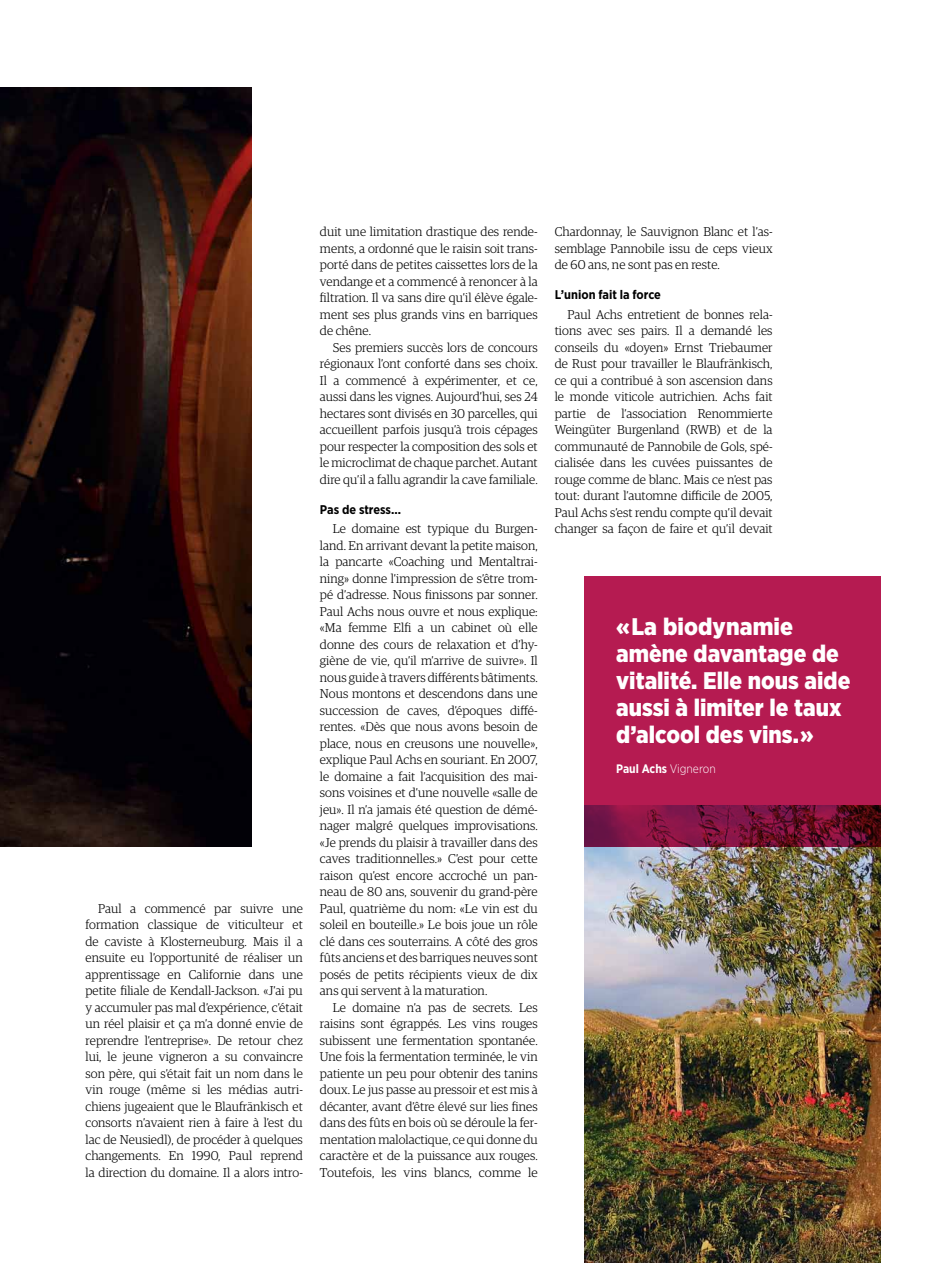
<style>
.page{position:relative;width:936px;height:1263px;background:#fff}
.page>*{position:absolute;margin:0;border:0;box-sizing:border-box;transform-origin:0 0}
.t1{font:900 24px/27px "Gotham Narrow";color:#fff}
.t2{font:300 12.75px/16.5px "Guardian Egyp";letter-spacing:.005em;color:#000;text-align:justify}
.t3{font:700 12.6px "Gotham Narrow";color:#000}
.t4{font:700 12.3px "Gotham Narrow";color:#fff}
.s1{font-weight:300}
</style>
<div class="page">
<img style="left:0;top:88px;width:251px;height:759px">
<img style="left:584px;top:847px;width:296px;height:416px">
<svg style="left:584px;top:576px;width:296px;height:271px;background:#aa194d"></svg>
<p class="t2" style="left:85px;top:899px;width:219px;text-indent:13px">Paul a commencé par suivre une formation classique de viticulteur et de caviste à Klosterneuburg. Mais il a ensuite eu l’opportunité de réaliser un apprentissage en Californie dans une petite filiale de Kendall-Jackson. «J’ai pu y accumuler pas mal d’expérience, c’était un réel plaisir et ça m’a donné envie de reprendre l’entreprise». De retour chez lui, le jeune vigneron a su convaincre son père, qui s’était fait un nom dans le vin rouge (même si les médias autri&shy;chiens jugeaient que le Blaufränkisch et consorts n’avaient rien à faire à l’est du lac de Neusiedl), de procéder à quelques changements. En 1990, Paul reprend la direction du domaine. Il a alors intro-</p>
<p class="t2" style="left:320px;top:223px;width:219px">duit une limitation drastique des rende&shy;ments, a ordonné que le raisin soit trans&shy;porté dans de petites caissettes lors de la vendange et a commencé à renoncer à la filtration. Il va sans dire qu’il élève égale&shy;ment ses plus grands vins en barriques de chêne.</p>
<p class="t2" style="left:320px;top:338px;width:219px;text-indent:13px">Ses premiers succès lors de concours régionaux l’ont conforté dans ses choix.<br>Il a commencé à expérimenter, et ce, aussi dans les vignes. Aujourd’hui, ses 24 hectares sont divisés en 30 parcelles, qui accueillent parfois jusqu’à trois cépages pour respecter la composition des sols et le microclimat de chaque parchet. Autant dire qu’il a fallu agrandir la cave familiale.</p>
<p class="t3" style="left:320px;top:501px;width:83px">Pas de stress...</p>
<p class="t2" style="left:320px;top:520px;width:219px;text-indent:13px">Le domaine est typique du Burgen&shy;land. En arrivant devant la petite maison, la pancarte «Coaching und Mentaltrai&shy;ning» donne l’impression de s’être trom&shy;pé d’adresse. Nous finissons par sonner.<br>Paul Achs nous ouvre et nous explique: «Ma femme Elfi a un cabinet où elle donne des cours de relaxation et d’hy&shy;giène de vie, qu’il m’arrive de suivre». Il nous guide à travers différents bâtiments.<br>Nous montons et descendons dans une succession de caves, d’époques diffé&shy;rentes. «Dès que nous avons besoin de place, nous en creusons une nouvelle», explique Paul Achs en souriant. En 2007, le domaine a fait l’acquisition des mai&shy;sons voisines et d’une nouvelle «salle de jeu». Il n’a jamais été question de démé&shy;nager malgré quelques improvisations. «Je prends du plaisir à travailler dans des caves traditionnelles.» C’est pour cette raison qu’est encore accroché un pan&shy;neau de 80 ans, souvenir du grand-père Paul, quatrième du nom: «Le vin est du soleil en bouteille.» Le bois joue un rôle clé dans ces souterrains. A côté des gros fûts anciens et des barriques neuves sont posés de petits récipients vieux de dix ans qui servent à la maturation.</p>
<p class="t2" style="left:320px;top:998px;width:219px;text-indent:13px">Le domaine n’a pas de secrets. Les raisins sont égrappés. Les vins rouges subissent une fermentation spontanée.<br>Une fois la fermentation terminée, le vin patiente un peu pour obtenir des tanins doux. Le jus passe au pressoir et est mis à décanter, avant d’être élevé sur lies fines dans des fûts en bois où se déroule la fer&shy;mentation malolactique, ce qui donne du caractère et de la puissance aux rouges.<br>Toutefois, les vins blancs, comme le</p>
<p class="t2" style="left:554px;top:223px;width:219px">Chardonnay, le Sauvignon Blanc et l’as&shy;semblage Pannobile issu de ceps vieux de 60 ans, ne sont pas en reste.</p>
<p class="t3" style="left:554px;top:287px;width:108px">L’union fait la force</p>
<p class="t2" style="left:554px;top:305px;width:219px;text-indent:13px">Paul Achs entretient de bonnes rela&shy;tions avec ses pairs. Il a demandé les conseils du «doyen» Ernst Triebaumer de Rust pour travailler le Blaufränkisch, ce qui a contribué à son ascension dans le monde viticole autrichien. Achs fait partie de l’association Renommierte Weingüter Burgenland (RWB) et de la communauté de Pannobile de Gols, spé&shy;cialisée dans les cuvées puissantes de rouge comme de blanc. Mais ce n’est pas tout: durant l’automne difficile de 2005, Paul Achs s’est rendu compte qu’il devait changer sa façon de faire et qu’il devait</p>
<h1 class="t1" style="left:616px;top:613px;width:235px">«La biodynamie amène davantage de vitalité. Elle nous aide aussi à limiter le taux d’alcool des vins.»</h1>
<p class="t4" style="left:616px;top:761px;width:101px">Paul Achs <span class="s1">Vigneron</span></p>
</div>
